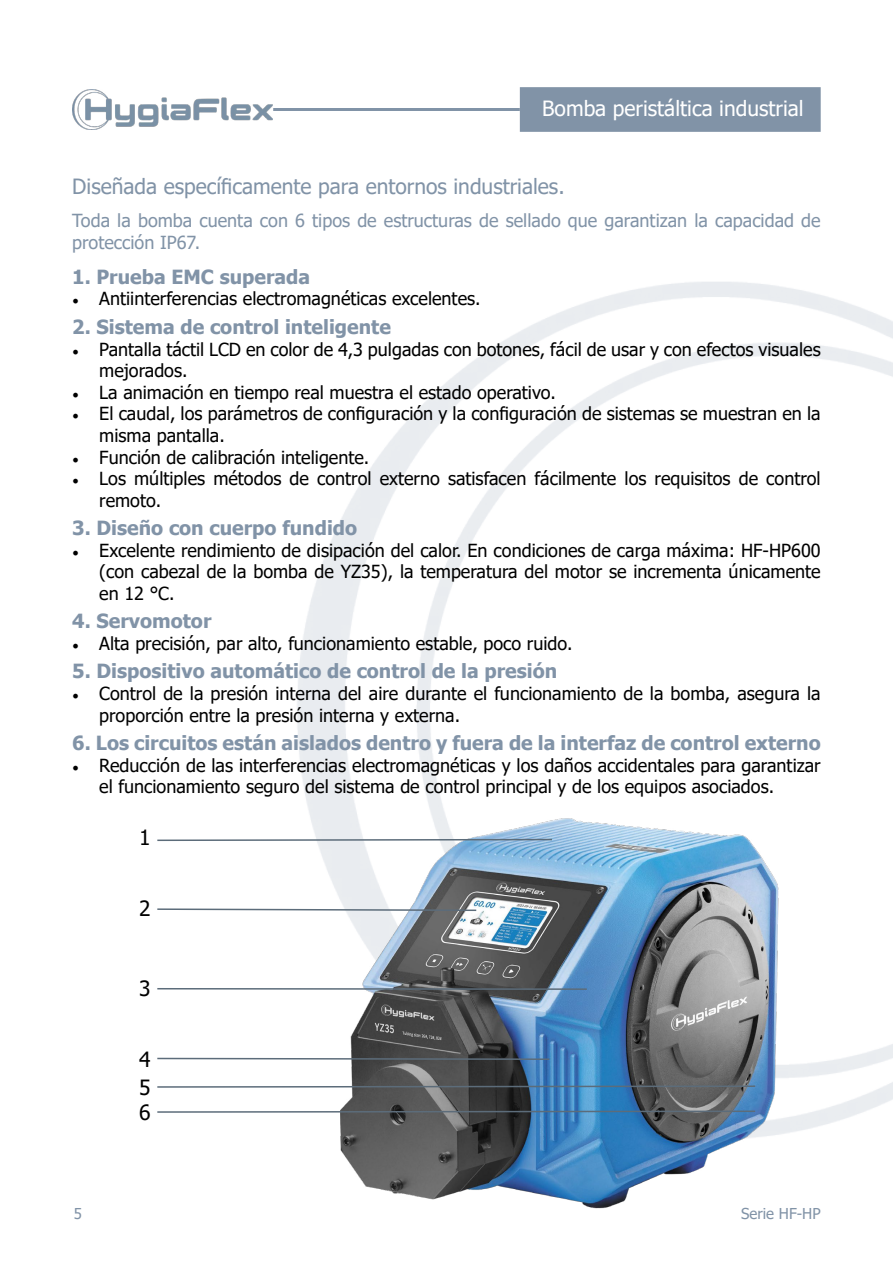
<style>
.page{position:relative;width:893px;height:1263px;background:#fff}
.page>*{position:absolute;margin:0;border:0;box-sizing:border-box;transform-origin:0 0}
.t1{font:21px "Tahoma";color:#8193a7}
.t2{font:21px "Tahoma";color:#fff}
.t3{font:21px/28.5px "Tahoma";color:#000}
.t4{font:700 19.5px "Tahoma";color:#8193a7}
.t5{font:18px/21.6px "Tahoma";color:#000}
.t6{font:18px/21.6px "Tahoma";color:#8193a7}
.t7{font:15px "Tahoma";color:#8193a7}
.s1{font-family:"Minion Pro"}
</style>
<div class="page">
<div style="left:520px;top:87px;width:301px;height:45px;background:#8193a7;border:2px solid #8193a7"></div>
<img style="left:72px;top:89px;width:200px;height:41px">
<hr style="left:273px;top:108px;width:247px;height:3px;background:#8193a7">
<img style="left:340px;top:817px;width:438px;height:392px">
<svg style="left:157px;top:838px;width:396px;height:4px"></svg>
<svg style="left:157px;top:908px;width:321px;height:4px"></svg>
<svg style="left:157px;top:1057px;width:394px;height:4px"></svg>
<hr style="left:157px;top:988px;width:430px;height:2px;background:#5c6c7a">
<svg style="left:157px;top:1085px;width:600px;height:3px;background:#707f8c"></svg>
<svg style="left:157px;top:1110px;width:600px;height:3px;background:#6e7e8c"></svg>
<p class="t2" style="left:542px;top:94px;width:263px">Bomba peristáltica industrial</p>
<p class="t1" style="left:72px;top:172px;width:494px">Diseñada específicamente para entornos industriales.</p>
<p class="t6" style="left:72px;top:211px;width:750px">Toda la bomba cuenta con 6 tipos de estructuras de sellado que garantizan la capacidad de protección IP67.</p>
<p class="t4" style="left:72px;top:263px;width:239px">1. Prueba EMC superada</p>
<p class="t5" style="left:72px;top:289px;width:410px"><span class="s1">•</span> Antiinterferencias electromagnéticas excelentes.</p>
<p class="t4" style="left:72px;top:313px;width:320px">2. Sistema de control inteligente</p>
<p class="t5" style="left:99px;top:339px;width:723px;text-indent:-27px"><span class="s1">•</span> Pantalla táctil LCD en color de 4,3 pulgadas con botones, fácil de usar y con efectos visuales mejorados.</p>
<p class="t5" style="left:72px;top:382px;width:485px"><span class="s1">•</span> La animación en tiempo real muestra el estado operativo.</p>
<p class="t5" style="left:99px;top:404px;width:723px;text-indent:-27px"><span class="s1">•</span> El caudal, los parámetros de configuración y la configuración de sistemas se muestran en la misma pantalla.</p>
<p class="t5" style="left:72px;top:447px;width:299px"><span class="s1">•</span> Función de calibración inteligente.</p>
<p class="t5" style="left:99px;top:469px;width:723px;text-indent:-27px"><span class="s1">•</span> Los múltiples métodos de control externo satisfacen fácilmente los requisitos de control remoto.</p>
<p class="t4" style="left:72px;top:514px;width:286px">3. Diseño con cuerpo fundido</p>
<p class="t5" style="left:99px;top:540px;width:723px;text-align:justify;text-indent:-27px"><span class="s1">•</span> Excelente rendimiento de disipación del calor. En condiciones de carga máxima: HF-HP600 (con cabezal de la bomba de YZ35), la temperatura del motor se incrementa únicamente en 12 °C.</p>
<p class="t4" style="left:72px;top:608px;width:141px">4. Servomotor</p>
<p class="t5" style="left:72px;top:634px;width:502px"><span class="s1">•</span> Alta precisión, par alto, funcionamiento estable, poco ruido.</p>
<p class="t4" style="left:72px;top:658px;width:486px">5. Dispositivo automático de control de la presión</p>
<p class="t5" style="left:99px;top:684px;width:723px;text-indent:-27px"><span class="s1">•</span> Control de la presión interna del aire durante el funcionamiento de la bomba, asegura la proporción entre la presión interna y externa.</p>
<p class="t4" style="left:72px;top:729px;width:750px">6. Los circuitos están aislados dentro y fuera de la interfaz de control externo</p>
<p class="t5" style="left:99px;top:755px;width:723px;text-indent:-27px"><span class="s1">•</span> Reducción de las interferencias electromagnéticas y los daños accidentales para garantizar el funcionamiento seguro del sistema de control principal y de los equipos asociados.</p>
<p class="t3" style="left:139px;top:824px;width:13px">1</p>
<p class="t3" style="left:139px;top:895px;width:13px">2</p>
<p class="t3" style="left:139px;top:975px;width:13px">3</p>
<p class="t3" style="left:139px;top:1046px;width:13px">4<br>5</p>
<p class="t3" style="left:139px;top:1099px;width:13px">6</p>
<p class="t7" style="left:74px;top:1204px;width:10px">5</p>
<p class="t7" style="left:741px;top:1204px;width:81px">Serie HF-HP</p>
</div>
